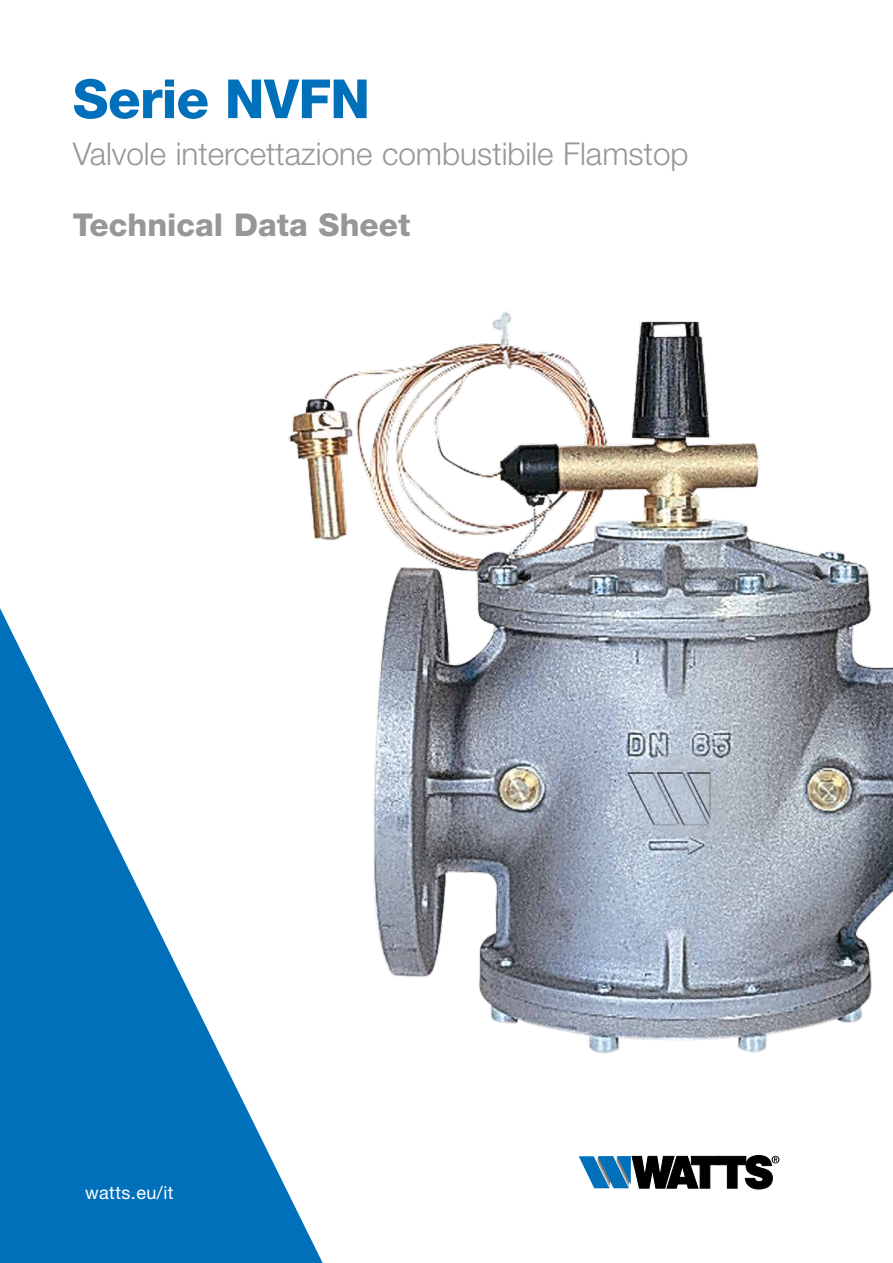
<style>
.page{position:relative;width:893px;height:1263px;background:#fff}
.page>*{position:absolute;margin:0;border:0;box-sizing:border-box;transform-origin:0 0}
.t1{font:800 54px "Helvetica Neue LT Std";letter-spacing:-.015em;color:#0070ba}
.t2{font:300 31.5px "Helvetica Neue LT Std";color:#979796}
.t3{font:800 31.5px "Helvetica Neue LT Std";color:#979796}
.t4{font:18px "Helvetica Neue LT Std";letter-spacing:.025em;color:#fff}
</style>
<div class="page">
<svg style="left:0;top:608px;width:323px;height:655px;fill:#0070ba"></svg>
<svg style="left:579px;top:1155px;width:200px;height:34px"></svg>
<img style="left:214px;top:311px;width:679px;height:812px">
<h1 class="t1" style="left:73px;top:67px;width:299px">Serie NVFN</h1>
<p class="t2" style="left:73px;top:134px;width:617px">Valvole intercettazione combustibile Flamstop</p>
<p class="t3" style="left:73px;top:206px;width:339px">Technical Data Sheet</p>
<p class="t4" style="left:85px;top:1182px;width:90px">watts.eu/it</p>
</div>
